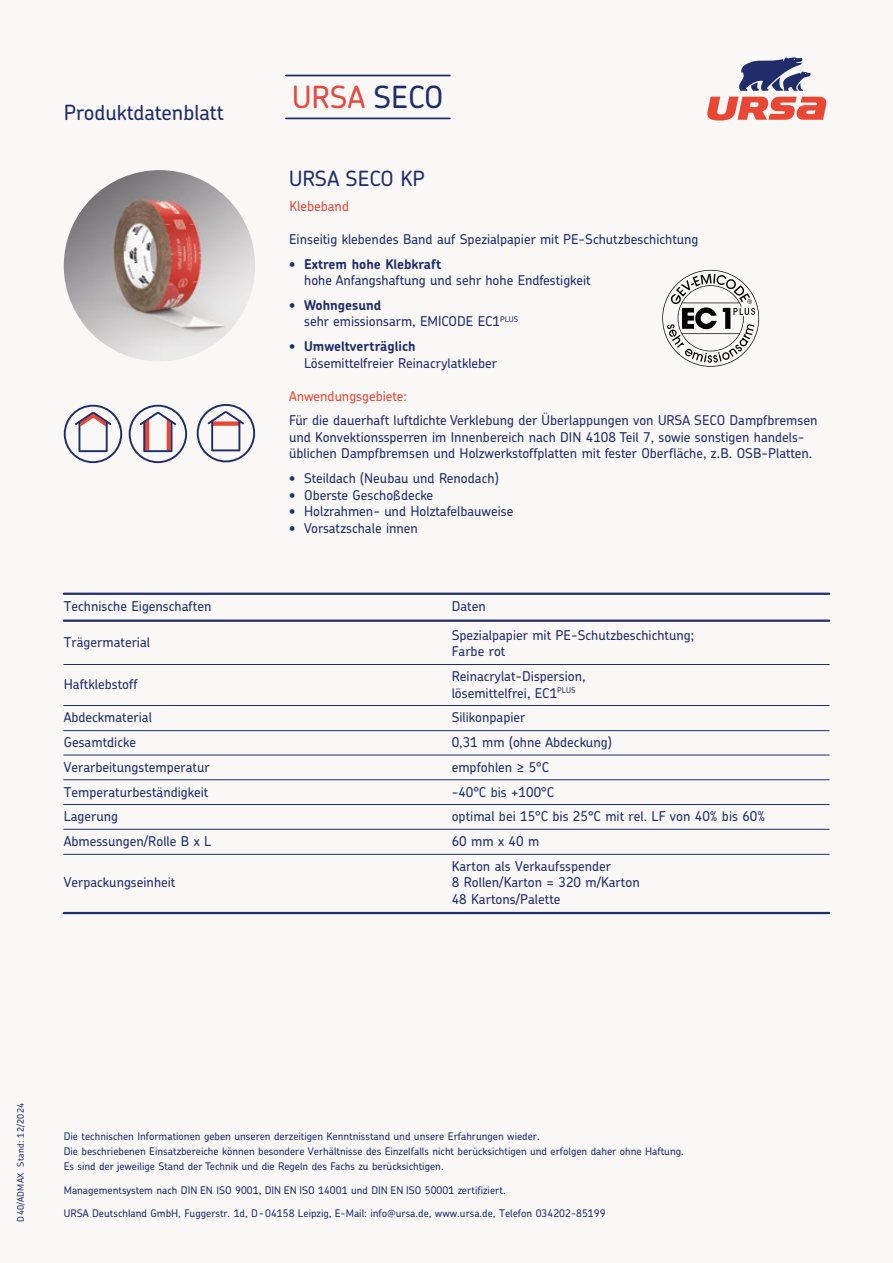
<style>
.page{position:relative;width:893px;height:1263px;background:#faf8f7}
.page>*{position:absolute;margin:0;border:0;box-sizing:border-box;transform-origin:0 0}
.t1{font:500 30.6px "Chevin Pro";color:#e9463e}
.t2{font:500 21px "Chevin Pro";color:#212d6a}
.t3{font:500 13.5px/16.5px "Chevin Pro";color:#212d6a}
.t4{font:700 13.5px "Chevin Pro";color:#212d6a}
.t5{font:500 13.5px "Chevin Pro";color:#e94633}
.t6{font:500 10.5px/15px "Chevin Pro";color:#212d6a}
.t7{font:500 9px "Chevin Pro";letter-spacing:.025em;color:#212d6a}
.s1{color:#212d6a}
.s2{font-weight:700}
</style>
<div class="page">
<svg style="left:739px;top:57px;width:72px;height:34px"></svg>
<svg style="left:707px;top:97px;width:120px;height:24px"></svg>
<hr style="left:286px;top:75px;width:164px;height:1px;background:#212d6a">
<hr style="left:286px;top:118px;width:164px;height:1px;background:#212d6a">
<img style="left:64px;top:170px;width:191px;height:191px;border-radius:96px">
<hr style="left:64px;top:854px;width:765px;height:1px;background:#212d6a">
<hr style="left:64px;top:829px;width:765px;height:1px;background:#212d6a">
<hr style="left:64px;top:804px;width:765px;height:1px;background:#212d6a">
<hr style="left:64px;top:779px;width:765px;height:1px;background:#212d6a">
<hr style="left:64px;top:755px;width:765px;height:1px;background:#212d6a">
<hr style="left:64px;top:730px;width:765px;height:1px;background:#212d6a">
<hr style="left:64px;top:705px;width:765px;height:1px;background:#212d6a">
<hr style="left:64px;top:664px;width:765px;height:1px;background:#212d6a">
<hr style="left:64px;top:593px;width:765px;height:2px;background:#212d6a">
<hr style="left:64px;top:619px;width:765px;height:3px;background:#212d6a">
<hr style="left:64px;top:912px;width:765px;height:2px;background:#212d6a">
<svg style="left:64px;top:405px;width:58px;height:58px"></svg>
<svg style="left:129px;top:405px;width:58px;height:58px"></svg>
<svg style="left:197px;top:404px;width:58px;height:58px"></svg>
<svg style="left:662px;top:270px;width:97px;height:97px"></svg>
<h2 class="t2" style="left:64px;top:98px;width:162px">Produktdatenblatt</h2>
<h1 class="t1" style="left:292px;top:77px;width:153px">URSA <span class="s1">SECO</span></h1>
<h2 class="t2" style="left:289px;top:164px;width:137px">URSA SECO KP</h2>
<p class="t5" style="left:290px;top:197px;width:61px">Klebeband</p>
<p class="t3" style="left:289px;top:230px;width:411px">Einseitig klebendes Band auf Spezialpapier mit PE-Schutzbeschichtung</p>
<p class="t4" style="left:289px;top:255px;width:154px">• Extrem hohe Klebkraft</p>
<p class="t3" style="left:304px;top:271px;width:288px">hohe Anfangshaftung und sehr hohe Endfestigkeit</p>
<p class="t3" style="left:304px;top:296px;width:216px;text-indent:-15px"><span class="s2">• Wohngesund<br></span>sehr emissionsarm, EMICODE EC1<sup>PLUS</sup></p>
<p class="t4" style="left:289px;top:337px;width:128px">• Umweltverträglich</p>
<p class="t3" style="left:304px;top:354px;width:195px">Lösemittelfreier Reinacrylatkleber</p>
<p class="t5" style="left:289px;top:387px;width:119px">Anwendungsgebiete:</p>
<p class="t3" style="left:289px;top:412px;width:530px">Für die dauerhaft luftdichte Verklebung der Überlappungen von URSA SECO Dampfbremsen und Konvektionssperren im Innenbereich nach DIN 4108 Teil 7, sowie sonstigen handels&shy;üblichen Dampfbremsen und Holzwerkstoffplatten mit fester Oberfläche, z.B. OSB-Platten.</p>
<p class="t3" style="left:289px;top:469px;width:211px">• Steildach (Neubau und Renodach)</p>
<p class="t3" style="left:289px;top:486px;width:146px">• Oberste Geschoßdecke</p>
<p class="t3" style="left:289px;top:502px;width:226px">• Holzrahmen- und Holztafelbauweise</p>
<p class="t3" style="left:289px;top:519px;width:130px">• Vorsatzschale innen</p>
<p class="t3" style="left:64px;top:597px;width:149px">Technische Eigenschaften</p>
<p class="t3" style="left:452px;top:597px;width:36px">Daten</p>
<p class="t3" style="left:64px;top:634px;width:88px">Trägermaterial</p>
<p class="t3" style="left:452px;top:626px;width:244px">Spezialpapier mit PE-Schutzbeschichtung;<br>Farbe rot</p>
<p class="t3" style="left:64px;top:675px;width:75px">Haftklebstoff</p>
<p class="t3" style="left:452px;top:667px;width:135px">Reinacrylat-Dispersion, lösemittelfrei, EC1<sup>PLUS</sup></p>
<p class="t3" style="left:64px;top:709px;width:90px">Abdeckmaterial</p>
<p class="t3" style="left:452px;top:709px;width:75px">Silikonpapier</p>
<p class="t3" style="left:64px;top:733px;width:74px">Gesamtdicke</p>
<p class="t3" style="left:452px;top:733px;width:161px">0,31 mm (ohne Abdeckung)</p>
<p class="t3" style="left:64px;top:758px;width:148px">Verarbeitungstemperatur</p>
<p class="t3" style="left:452px;top:758px;width:99px">empfohlen ≥ 5°C</p>
<p class="t3" style="left:64px;top:783px;width:146px">Temperaturbeständigkeit</p>
<p class="t3" style="left:452px;top:783px;width:104px">-40°C bis +100°C</p>
<p class="t3" style="left:64px;top:808px;width:56px">Lagerung</p>
<p class="t3" style="left:452px;top:808px;width:315px">optimal bei 15°C bis 25°C mit rel. LF von 40% bis 60%</p>
<p class="t3" style="left:64px;top:832px;width:149px">Abmessungen/Rolle B x L</p>
<p class="t3" style="left:452px;top:832px;width:89px">60 mm x 40 m</p>
<p class="t3" style="left:64px;top:873px;width:113px">Verpackungseinheit</p>
<p class="t3" style="left:452px;top:857px;width:189px">Karton als Verkaufsspender<br>8 Rollen/Karton = 320 m/Karton<br>48 Kartons/Palette</p>
<p class="t7" style="left:14px;top:1221px;width:120px;rotate:-90deg">D40/ADMAX Stand: 12/2024</p>
<p class="t6" style="left:64px;top:1128px;width:621px">Die technischen Informationen geben unseren derzeitigen Kenntnisstand und unsere Erfahrungen wieder.<br>Die beschriebenen Einsatzbereiche können besondere Verhältnisse des Einzelfalls nicht berücksichtigen und erfolgen daher ohne Haftung.<br>Es sind der jeweilige Stand der Technik und die Regeln des Fachs zu berücksichtigen.</p>
<p class="t6" style="left:64px;top:1182px;width:443px">Managementsystem nach DIN EN ISO 9001, DIN EN ISO 14001 und DIN EN ISO 50001 zertifiziert.</p>
<p class="t6" style="left:64px;top:1205px;width:543px">URSA Deutschland GmbH, Fuggerstr. 1d, D-04158 Leipzig, E-Mail: info@ursa.de, www.ursa.de, Telefon 034202-85199</p>
</div>
